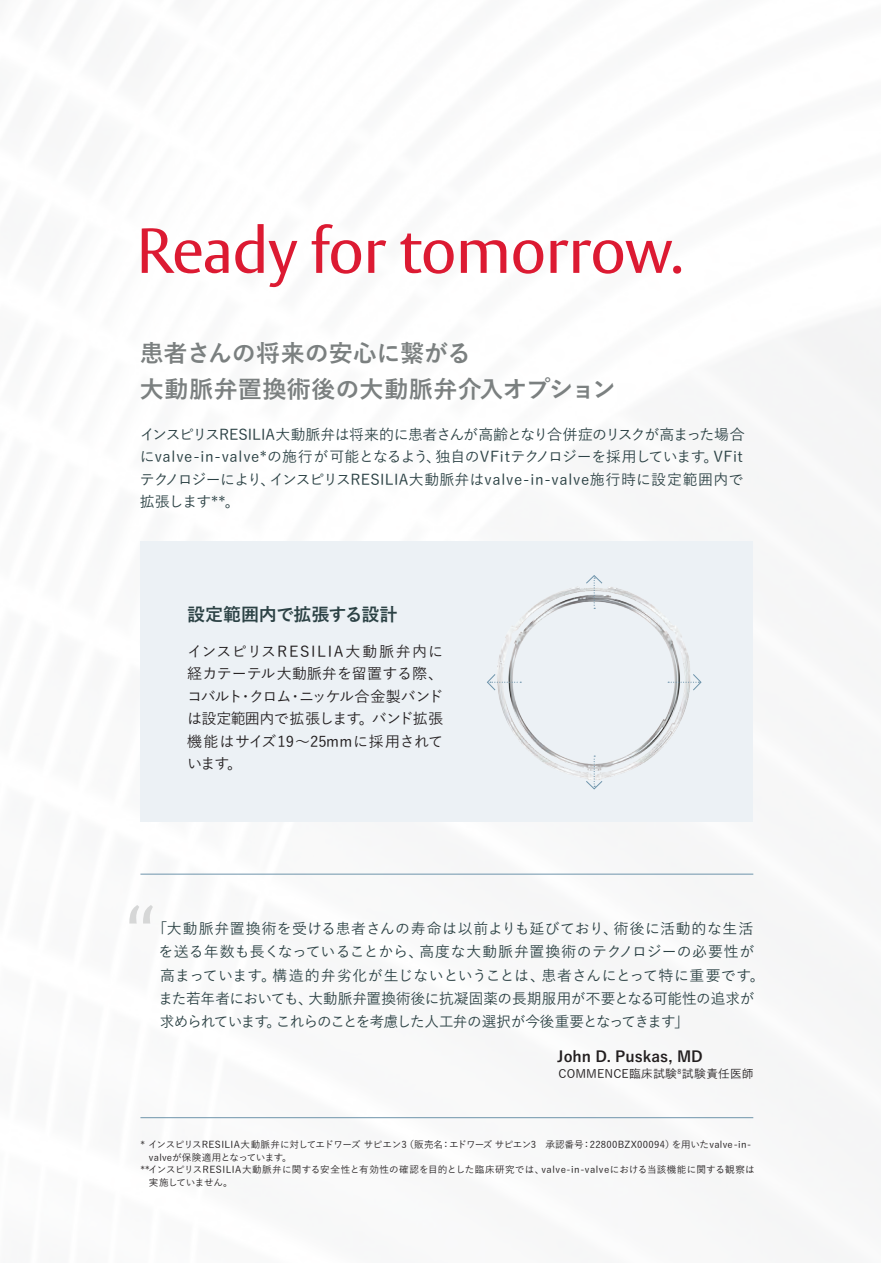
<style>
.page{position:relative;width:881px;height:1263px;background:#fff}
.page>*{position:absolute;margin:0;border:0;box-sizing:border-box;transform-origin:0 0}
.t1{font:75px "Vesta Std";color:#d6d7d7}
.t2{font:63px "Vesta Std";letter-spacing:-.01em;color:#dc1a32}
.t3{font:700 24px/36px "Yu Go";color:#7b8080}
.t4{font:700 18px "Yu Go";letter-spacing:-.02em;color:#2b4144}
.t5{font:500 15px/22.5px "Yu Go";letter-spacing:-.025em;color:#231f20;text-align:justify}
.t6{font:700 15px "Yu Go";color:#231f20}
.t7{font:500 14.85px/23.2px "Yu Go";color:#2b4144}
.t8{font:500 11.7px "Yu Go";letter-spacing:.015em;color:#231f20}
.t9{font:500 9.6px/13.2px "Yu Go";letter-spacing:.015em;color:#231f20}
</style>
<div class="page">
<hr style="left:140px;top:874px;width:613px;height:1px;background:#6e94ab">
<hr style="left:140px;top:1117px;width:613px;height:1px;background:#6e94ab">
<div style="left:140px;top:541px;width:613px;height:281px;background:#ecf1f5"></div>
<img style="left:497px;top:586px;width:205px;height:192px">
<svg style="left:585px;top:575px;width:18px;height:34px"></svg>
<svg style="left:487px;top:673px;width:34px;height:18px"></svg>
<svg style="left:585px;top:755px;width:18px;height:35px"></svg>
<svg style="left:668px;top:673px;width:33px;height:18px"></svg>
<h2 class="t2" style="left:136px;top:214px;width:547px">Ready for tomorrow.</h2>
<h3 class="t3" style="left:140px;top:336px;width:477px">患者さんの将来の安心に繋がる<br>大動脈弁置換術後の大動脈弁介入オプション</h3>
<p class="t7" style="left:140px;top:421px;width:606px;line-height:22.5px">インスピリスRESILIA大動脈弁は将来的に患者さんが高齢となり合併症のリスクが高まった場合にvalve-in-valve*の施行が可能となるよう、独自のVFitテクノロジーを採用しています。VFitテクノロジーにより、インスピリスRESILIA大動脈弁はvalve-in-valve施行時に設定範囲内で拡張します**。</p>
<p class="t4" style="left:187px;top:604px;width:212px">設定範囲内で拡張する設計</p>
<p class="t5" style="left:187px;top:638px;width:257px">インスピリスRESILIA大動脈弁内に経カテーテル大動脈弁を留置する際、コバルト・クロム・ニッケル合金製バンドは設定範囲内で拡張します。バンド拡張機能はサイズ19～25mmに採用されています。</p>
<h1 class="t1" style="left:127px;top:890px;width:31px">“</h1>
<p class="t7" style="left:158px;top:915px;width:607px;text-indent:-6px">「大動脈弁置換術を受ける患者さんの寿命は以前よりも延びており、術後に活動的な生活を送る年数も長くなっていることから、高度な大動脈弁置換術のテクノロジーの必要性が高まっています。構造的弁劣化が生じないということは、患者さんにとって特に重要です。また若年者においても、大動脈弁置換術後に抗凝固薬の長期服用が不要となる可能性の追求が求められています。これらのことを考慮した人工弁の選択が今後重要となってきます」</p>
<p class="t6" style="left:557px;top:1048px;width:147px">John D. Puskas, MD</p>
<p class="t8" style="left:558px;top:1063px;width:196px">COMMENCE臨床試験<sup>8</sup>試験責任医師</p>
<p class="t9" style="left:149px;top:1137px;width:603px;line-height:12.3px;text-indent:-8px">* インスピリスRESILIA大動脈弁に対してエドワーズ サピエン3（販売名：エドワーズ サピエン3　承認番号：22800BZX00094）を用いたvalve-in&shy;valveが保険適用となっています。</p>
<p class="t9" style="left:149px;top:1162px;width:607px;text-indent:-8px">**インスピリスRESILIA大動脈弁に関する安全性と有効性の確認を目的とした臨床研究では、valve-in-valveにおける当該機能に関する観察は実施していません。</p>
</div>
